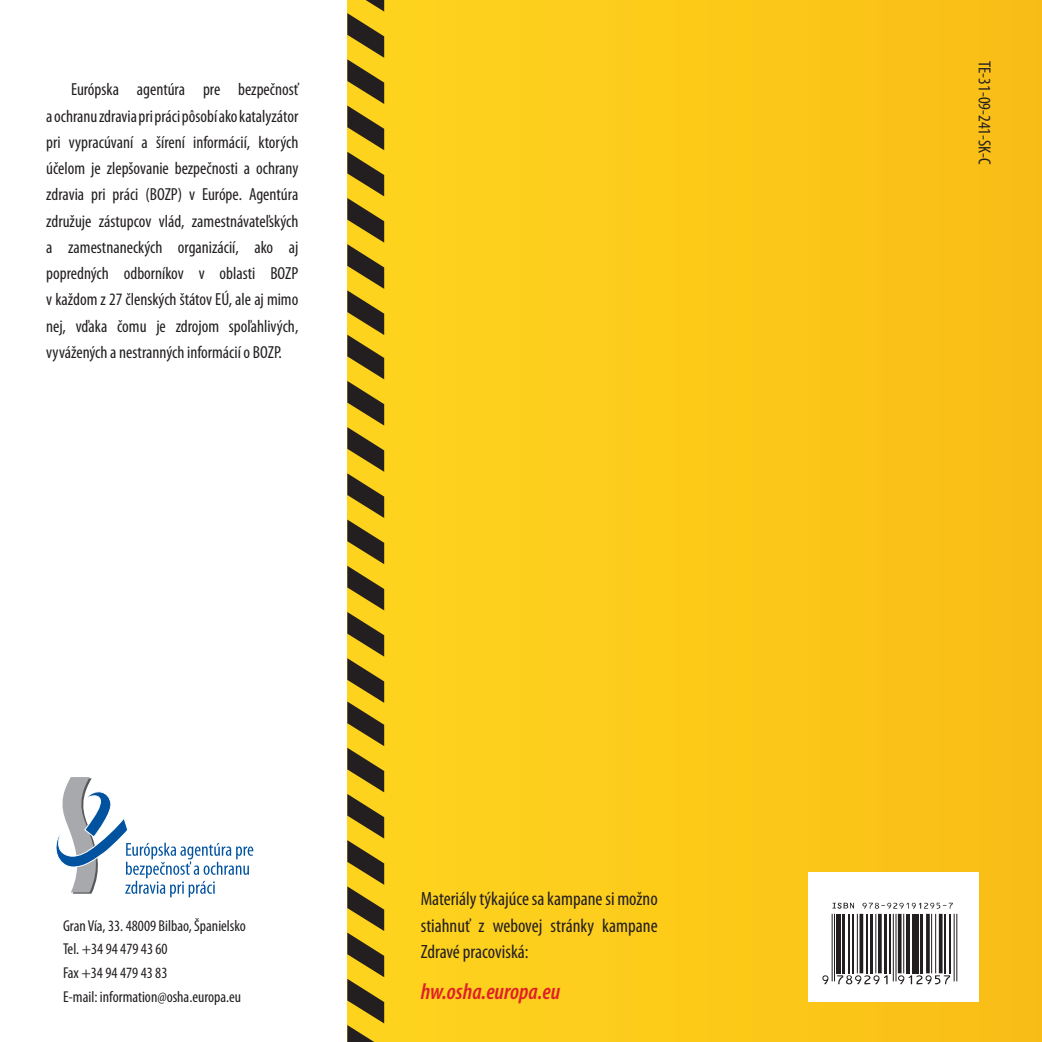
<style>
.page{position:relative;width:1042px;height:1042px;background:#fff}
.page>*{position:absolute;margin:0;border:0;box-sizing:border-box;transform-origin:0 0}
.t1{font:italic 600 condensed 22.75px "Myriad Pro";color:#df2027}
.t2{font:condensed 19.25px/26.2px "Myriad Pro";color:#231f20;text-align:justify}
.t3{font:condensed 17.5px/26.2px "Myriad Pro";color:#231f20;text-align:justify}
.t4{font:condensed 15.75px/23.6px "Myriad Pro";color:#231f20}
</style>
<div class="page">
<div style="left:347px;top:0;width:695px;height:1042px;background:#fcca18"></div>
<svg style="left:56px;top:777px;width:197px;height:120px"></svg>
<svg style="left:347px;top:0;width:37px;height:1042px"></svg>
<div style="left:808px;top:872px;width:171px;height:129px;background:#fff"></div>
<svg style="left:824px;top:905px;width:134px;height:80px"></svg>
<hr style="left:831px;top:914px;width:1px;height:67px;background:#231f20">
<hr style="left:834px;top:914px;width:1px;height:67px;background:#231f20">
<hr style="left:836px;top:914px;width:4px;height:59px;background:#231f20">
<hr style="left:842px;top:914px;width:2px;height:59px;background:#231f20">
<hr style="left:848px;top:914px;width:2px;height:59px;background:#231f20">
<hr style="left:852px;top:914px;width:2px;height:59px;background:#231f20">
<hr style="left:857px;top:914px;width:1px;height:59px;background:#231f20">
<svg style="left:859px;top:914px;width:4px;height:59px"></svg>
<hr style="left:866px;top:914px;width:1px;height:59px;background:#231f20">
<hr style="left:870px;top:914px;width:2px;height:59px;background:#231f20">
<hr style="left:875px;top:914px;width:1px;height:59px;background:#231f20">
<hr style="left:878px;top:914px;width:3px;height:59px;background:#231f20">
<hr style="left:884px;top:914px;width:3px;height:59px;background:#231f20">
<hr style="left:890px;top:914px;width:1px;height:59px;background:#231f20">
<hr style="left:893px;top:914px;width:1px;height:67px;background:#231f20">
<hr style="left:895px;top:914px;width:1px;height:67px;background:#231f20">
<hr style="left:898px;top:914px;width:3px;height:59px;background:#231f20">
<hr style="left:903px;top:914px;width:1px;height:59px;background:#231f20">
<hr style="left:907px;top:914px;width:3px;height:59px;background:#231f20">
<hr style="left:912px;top:914px;width:3px;height:59px;background:#231f20">
<hr style="left:916px;top:914px;width:3px;height:59px;background:#231f20">
<hr style="left:920px;top:914px;width:3px;height:59px;background:#231f20">
<svg style="left:926px;top:914px;width:4px;height:59px"></svg>
<hr style="left:931px;top:914px;width:1px;height:59px;background:#231f20">
<hr style="left:935px;top:914px;width:1px;height:59px;background:#231f20">
<hr style="left:939px;top:914px;width:3px;height:59px;background:#231f20">
<hr style="left:944px;top:914px;width:1px;height:59px;background:#231f20">
<hr style="left:949px;top:914px;width:2px;height:59px;background:#231f20">
<hr style="left:953px;top:914px;width:1px;height:67px;background:#231f20">
<hr style="left:956px;top:914px;width:1px;height:67px;background:#231f20">
<svg style="left:832px;top:902px;width:22px;height:7px"></svg>
<svg style="left:862px;top:902px;width:91px;height:7px"></svg>
<svg style="left:822px;top:975px;width:6px;height:9px"></svg>
<svg style="left:837px;top:975px;width:50px;height:9px"></svg>
<svg style="left:898px;top:975px;width:52px;height:9px"></svg>
<p class="t3" style="left:46px;top:76px;width:254px;text-indent:25px">Európska agentúra pre bezpečnosť a ochranu zdravia pri práci pôsobí ako katalyzátor pri vypracúvaní a šírení informácií, ktorých účelom je zlepšovanie bezpečnosti a ochrany zdravia pri práci (BOZP) v Európe. Agentúra združuje zástupcov vlád, zamestnávateľských a zamestnaneckých organizácií, ako aj popredných odborníkov v oblasti BOZP v každom z 27 členských štátov EÚ, ale aj mimo nej, vďaka čomu je zdrojom spoľahlivých, vyvážených a nestranných informácií o BOZP.</p>
<p class="t4" style="left:63px;top:913px;width:184px">Gran Vía, 33. 48009 Bilbao, Španielsko<br>Tel. +34 94 479 43 60<br>Fax +34 94 479 43 83<br>E-mail: information@osha.europa.eu</p>
<p class="t2" style="left:421px;top:886px;width:238px">Materiály týkajúce sa kampane si možno stiahnuť z webovej stránky kampane Zdravé pracoviská:</p>
<h1 class="t1" style="left:421px;top:979px;width:141px">hw.osha.europa.eu</h1>
<p class="t3" style="left:998px;top:61px;width:105px;rotate:90deg">TE-31-09-241-SK-C</p>
</div>
